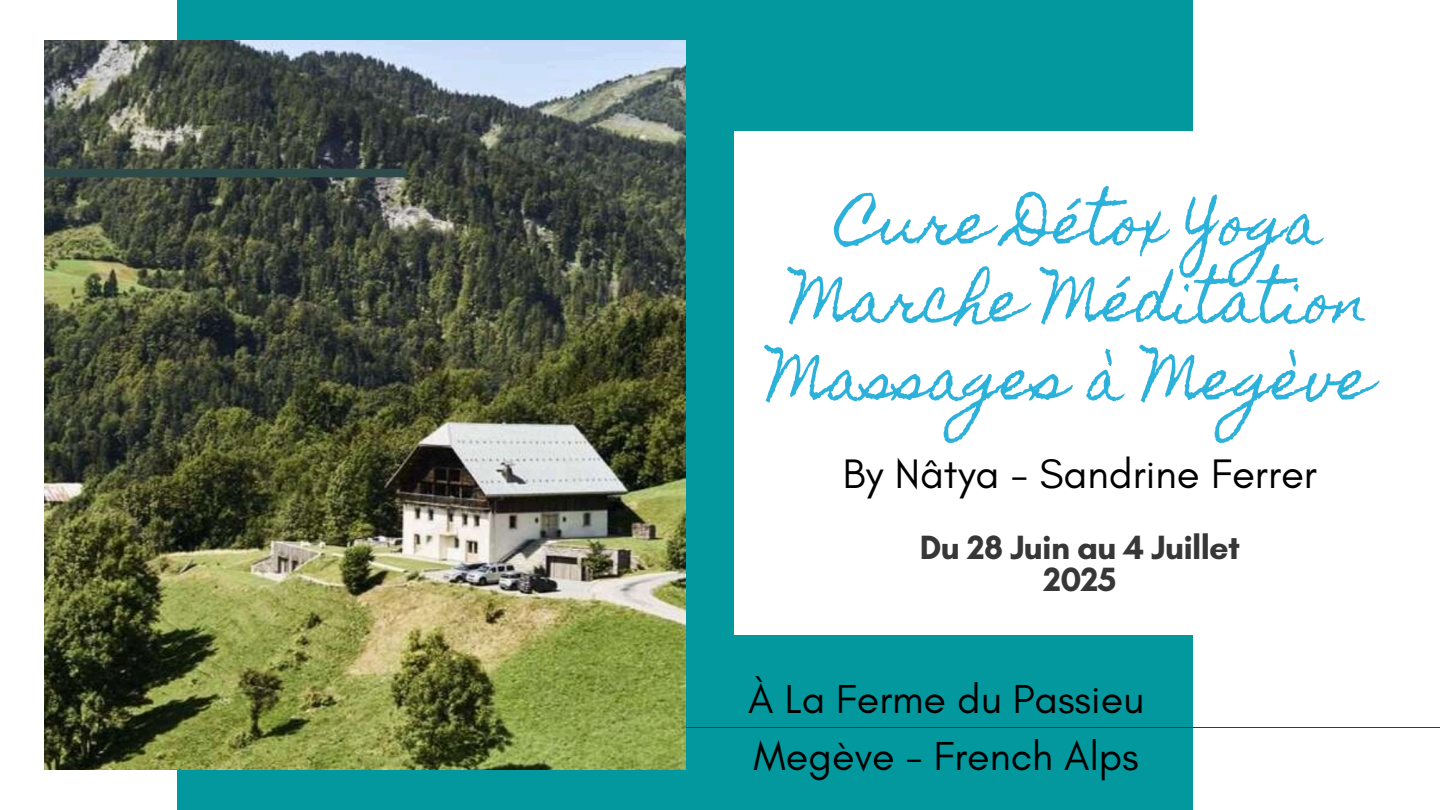
<style>
.page{position:relative;width:1440px;height:810px;background:#fff}
.page>*{position:absolute;margin:0;border:0;box-sizing:border-box;transform-origin:0 0}
.t1{font:56px/78px "Homemade Apple";color:#2cb1db;text-align:center}
.t2{font:42px "Glacial Indifference";color:#000}
.t3{font:41.2px/57px "Glacial Indifference";color:#000}
.t4{font:700 34.3px "Glacial Indifference";letter-spacing:-.025em;color:#373737}
</style>
<div class="page">
<div style="left:177px;top:0;width:1016px;height:810px;background:#03989e"></div>
<div style="left:734px;top:132px;width:625px;height:503px;background:#fff"></div>
<hr style="left:481px;top:727px;width:959px;height:1px;background:#373737">
<img style="left:45px;top:41px;width:640px;height:729px">
<p class="t1" style="left:768px;top:185px;width:605px">Cure Détox Yoga<br>Marche Méditation<br>Massages à Megève</p>
<h1 class="t2" style="left:843px;top:448px;width:476px">By Nâtya - Sandrine Ferrer</h1>
<p class="t4" style="left:920px;top:527px;width:322px">Du 28 Juin au 4 Juillet</p>
<p class="t4" style="left:1044px;top:559px;width:74px">2025</p>
<p class="t3" style="left:748px;top:670px;width:397px">À La Ferme du Passieu<br>Megève - French Alps</p>
</div>
